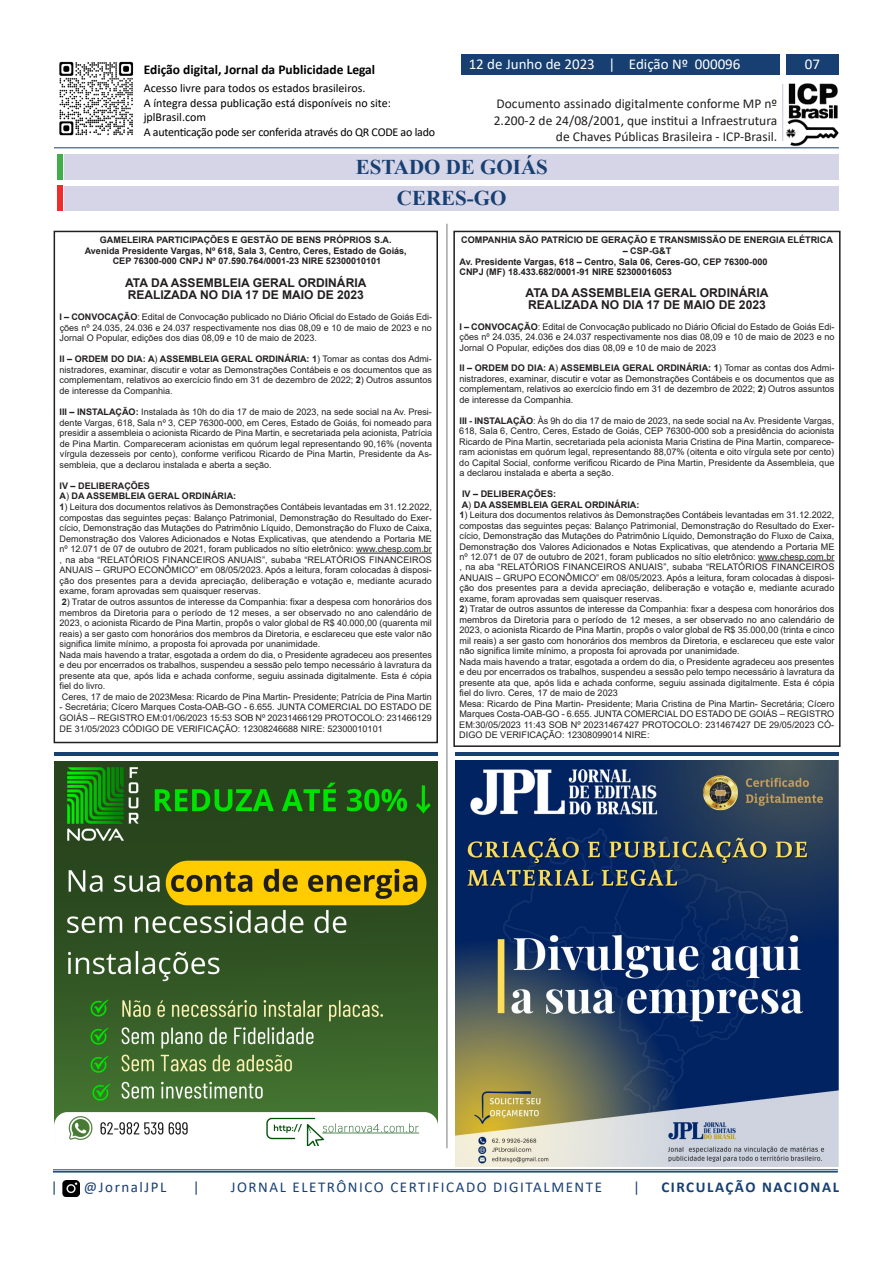
<style>
.page{position:relative;width:893px;height:1263px;background:#fff}
.page>*{position:absolute;margin:0;border:0;box-sizing:border-box;transform-origin:0 0}
.t1{font:700 21px/31.2px "Times New Roman";color:#173f72;text-align:center}
.t2{font:15px "Calibri";letter-spacing:.105em;color:#173f72}
.t3{font:15px "Calibri";color:#fff}
.t4{font:700 15px "Calibri";letter-spacing:.105em;color:#173f72}
.t5{font:13.5px/16.2px "Calibri";color:#231f20;text-align:right}
.t6{font:700 13.5px "Calibri";color:#000}
.t7{font:700 12.15px/12.1px "Arial";color:#231f20}
.t8{font:12px/14.4px "Calibri";color:#000}
.t9{font:700 12px/12px "Arial";color:#231f20}
.t10{font:9.15px/10.5px "Arial";color:#231f20;text-align:justify}
.t11{font:700 9.15px/10.6px "Arial";color:#231f20}
.t12{font:9px/10.5px "Arial";color:#231f20;text-align:justify}
.t13{font:700 9px/10.5px "Arial";color:#231f20;text-align:center}
.s1{font-weight:700}
.s2{font-weight:400}
</style>
<div class="page">
<img style="left:59px;top:61px;width:75px;height:75px">
<img style="left:783px;top:83px;width:56px;height:64px">
<hr style="left:782px;top:84px;width:1px;height:57px;background:#c7c7d9">
<div style="left:786px;top:54px;width:53px;height:21px;background:#173f72"></div>
<div style="left:461px;top:54px;width:319px;height:21px;background:#173f72"></div>
<hr style="left:54px;top:147px;width:785px;height:1px;background:#173f72">
<hr style="left:53px;top:1169px;width:785px;height:1px;background:#173f72">
<hr style="left:53px;top:1171px;width:785px;height:1px;background:#173f72">
<img style="left:62px;top:1180px;width:18px;height:16px">
<div style="left:57px;top:154px;width:6px;height:26px;background:#40ae49"></div>
<div style="left:65px;top:154px;width:774px;height:26px;background:#d5d5e7"></div>
<hr style="left:446px;top:224px;width:1px;height:924px;background:#787a7d">
<div style="left:65px;top:186px;width:774px;height:25px;background:#d5d5e7"></div>
<div style="left:57px;top:185px;width:6px;height:26px;background:#ee2d2d"></div>
<div style="left:54px;top:231px;width:384px;height:512px;border:2px solid #231f20"></div>
<hr style="left:356px;top:553px;width:76px;height:1px;background:#231f20">
<div style="left:453px;top:231px;width:388px;height:516px;border:2px solid #231f20"></div>
<hr style="left:758px;top:561px;width:76px;height:1px;background:#231f20">
<hr style="left:455px;top:753px;width:384px;height:3px;background:#173f72">
<hr style="left:54px;top:753px;width:384px;height:3px;background:#173f72">
<img style="left:455px;top:760px;width:384px;height:406px">
<img style="left:54px;top:761px;width:384px;height:384px">
<h3 class="t6" style="left:144px;top:60px;width:233px">Edição digital, Jornal da Publicidade Legal</h3>
<h3 class="t8" style="left:144px;top:81px;width:293px">Acesso livre para todos os estados brasileiros.<br>A íntegra dessa publicação está disponíveis no site: jplBrasil.com<br>A autenticação pode ser conferida através do QR CODE ao lado</h3>
<h2 class="t3" style="left:469px;top:54px;width:273px">12 de Junho de 2023 | Edição Nº 000096</h2>
<h2 class="t3" style="left:805px;top:54px;width:17px">07</h2>
<h3 class="t5" style="left:494px;top:95px;width:285px">Documento assinado digitalmente conforme MP nº<br>2.200-2 de 24/08/2001, que institui a Infraestrutura de Chaves Públicas Brasileira - ICP-Brasil.</h3>
<h1 class="t1" style="left:356px;top:151px;width:194px">ESTADO DE GOIÁS<br>CERES-GO</h1>
<p class="t13" style="left:85px;top:235px;width:324px">GAMELEIRA PARTICIPAÇÕES E GESTÃO DE BENS PRÓPRIOS S.A.<br>Avenida Presidente Vargas, Nº 618, Sala 3, Centro, Ceres, Estado de Goiás,<br>CEP 76300-000 CNPJ Nº 07.590.764/0001-23 NIRE 52300010101</p>
<h3 class="t9" style="left:125px;top:277px;width:243px">ATA DA ASSEMBLEIA GERAL ORDINÁRIA<br>REALIZADA NO DIA 17 DE MAIO DE 2023</h3>
<p class="t12" style="left:60px;top:312px;width:374px"><span class="s1">I – CONVOCAÇÃO</span>: Edital de Convocação publicado no Diário Oficial do Estado de Goiás Edi&shy;ções nº 24.035, 24.036 e 24.037 respectivamente nos dias 08,09 e 10 de maio de 2023 e no Jornal O Popular, edições dos dias 08,09 e 10 de maio de 2023.</p>
<p class="t12" style="left:60px;top:354px;width:374px"><span class="s1">II – ORDEM DO DIA: A</span>) <span class="s1">ASSEMBLEIA GERAL ORDINÁRIA: 1</span>) Tomar as contas dos Admi&shy;nistradores, examinar, discutir e votar as Demonstrações Contábeis e os documentos que as complementam, relativos ao exercício findo em 31 de dezembro de 2022; <span class="s1">2</span>) Outros assuntos de interesse da Companhia.</p>
<p class="t12" style="left:60px;top:407px;width:374px"><span class="s1">III – INSTALAÇÃO:</span> Instalada às 10h do dia 17 de maio de 2023, na sede social na Av. Presi&shy;dente Vargas, 618, Sala nº 3, CEP 76300-000, em Ceres, Estado de Goiás, foi nomeado para presidir a assembleia o acionista Ricardo de Pina Martin, e secretariada pela acionista, Patrícia de Pina Martin. Compareceram acionistas em quórum legal representando 90,16% (noventa vírgula dezesseis por cento), conforme verificou Ricardo de Pina Martin, Presidente da As&shy;sembleia, que a declarou instalada e aberta a seção.</p>
<p class="t13" style="left:60px;top:481px;width:178px;text-align:left">IV – DELIBERAÇÕES<br>A<span class="s2">)</span> DA ASSEMBLEIA GERAL ORDINÁRIA:</p>
<p class="t12" style="left:60px;top:501px;width:374px"><span class="s1">1</span>) Leitura dos documentos relativos às Demonstrações Contábeis levantadas em 31.12.2022, compostas das seguintes peças: Balanço Patrimonial, Demonstração do Resultado do Exer&shy;cício, Demonstração das Mutações do Patrimônio Líquido, Demonstração do Fluxo de Caixa, Demonstração dos Valores Adicionados e Notas Explicativas, que atendendo a Portaria ME nº 12.071 de 07 de outubro de 2021, foram publicados no sítio eletrônico: www.chesp.com.br , na aba “RELATÓRIOS FINANCEIROS ANUAIS”, subaba “RELATÓRIOS FINANCEIROS ANUAIS – GRUPO ECONÔMICO” em 08/05/2023. Após a leitura, foram colocadas à disposi&shy;ção dos presentes para a devida apreciação, deliberação e votação e, mediante acurado exame, foram aprovadas sem quaisquer reservas.</p>
<p class="t12" style="left:60px;top:596px;width:374px;text-align:left"><span class="s1">2</span>) Tratar de outros assuntos de interesse da Companhia: fixar a despesa com honorários dos membros da Diretoria para o período de 12 meses, a ser observado no ano calendário de 2023, o acionista Ricardo de Pina Martin, propôs o valor global de R$ 40.000,00 (quarenta mil reais) a ser gasto com honorários dos membros da Diretoria, e esclareceu que este valor não significa limite mínimo, a proposta foi aprovada por unanimidade.<br>Nada mais havendo a tratar, esgotada a ordem do dia, o Presidente agradeceu aos presentes e deu por encerrados os trabalhos, suspendeu a sessão pelo tempo necessário à lavratura da presente ata que, após lida e achada conforme, seguiu assinada digitalmente. Esta é cópia fiel do livro.<br>Ceres, 17 de maio de 2023Mesa: Ricardo de Pina Martin- Presidente; Patrícia de Pina Martin</p>
<p class="t12" style="left:60px;top:702px;width:374px">- Secretária; Cícero Marques Costa-OAB-GO - 6.655. JUNTA COMERCIAL DO ESTADO DE GOIÁS – REGISTRO EM:01/06/2023 15:53 SOB Nº 20231466129 PROTOCOLO: 231466129<br>DE 31/05/2023 CÓDIGO DE VERIFICAÇÃO: 12308246688 NIRE: 52300010101</p>
<p class="t11" style="left:461px;top:235px;width:373px">COMPANHIA SÃO PATRÍCIO DE GERAÇÃO E TRANSMISSÃO DE ENERGIA ELÉTRICA</p>
<p class="t11" style="left:459px;top:246px;width:310px;text-indent:163px">– CSP-G&amp;T<br>Av. Presidente Vargas, 618 – Centro, Sala 06, Ceres-GO, CEP 76300-000<br>CNPJ (MF) 18.433.682/0001-91 NIRE 52300016053</p>
<h3 class="t7" style="left:525px;top:286px;width:245px">ATA DA ASSEMBLEIA GERAL ORDINÁRIA<br>REALIZADA NO DIA 17 DE MAIO DE 2023</h3>
<p class="t10" style="left:459px;top:321px;width:377px"><span class="s1">I – CONVOCAÇÃO</span>: Edital de Convocação publicado no Diário Oficial do Estado de Goiás Edi&shy;ções nº 24.035, 24.036 e 24.037 respectivamente nos dias 08,09 e 10 de maio de 2023 e no Jornal O Popular, edições dos dias 08,09 e 10 de maio de 2023</p>
<p class="t10" style="left:459px;top:363px;width:377px"><span class="s1">II – ORDEM DO DIA: A</span>) <span class="s1">ASSEMBLEIA GERAL ORDINÁRIA: 1</span>) Tomar as contas dos Admi&shy;nistradores, examinar, discutir e votar as Demonstrações Contábeis e os documentos que as complementam, relativos ao exercício findo em 31 de dezembro de 2022; <span class="s1">2</span>) Outros assuntos de interesse da Companhia.</p>
<p class="t10" style="left:459px;top:415px;width:377px"><span class="s1">III - INSTALAÇÃO</span>: Às 9h do dia 17 de maio de 2023, na sede social na Av. Presidente Vargas, 618, Sala 6, Centro, Ceres, Estado de Goiás, CEP 76300-000 sob a presidência do acionista Ricardo de Pina Martin, secretariada pela acionista Maria Cristina de Pina Martin, comparece&shy;ram acionistas em quórum legal, representando 88,07% (oitenta e oito vírgula sete por cento) do Capital Social, conforme verificou Ricardo de Pina Martin, Presidente da Assembleia, que a declarou instalada e aberta a seção.</p>
<p class="t11" style="left:462px;top:489px;width:179px">IV – DELIBERAÇÕES:<br>A<span class="s2">)</span> DA ASSEMBLEIA GERAL ORDINÁRIA:</p>
<p class="t10" style="left:459px;top:510px;width:377px"><span class="s1">1</span>) Leitura dos documentos relativos às Demonstrações Contábeis levantadas em 31.12.2022, compostas das seguintes peças: Balanço Patrimonial, Demonstração do Resultado do Exer&shy;cício, Demonstração das Mutações do Patrimônio Líquido, Demonstração do Fluxo de Caixa, Demonstração dos Valores Adicionados e Notas Explicativas, que atendendo a Portaria ME nº 12.071 de 07 de outubro de 2021, foram publicados no sítio eletrônico: www.chesp.com.br , na aba “RELATÓRIOS FINANCEIROS ANUAIS”, subaba “RELATÓRIOS FINANCEIROS ANUAIS – GRUPO ECONÔMICO” em 08/05/2023. Após a leitura, foram colocadas à disposi&shy;ção dos presentes para a devida apreciação, deliberação e votação e, mediante acurado exame, foram aprovadas sem quaisquer reservas.</p>
<p class="t10" style="left:459px;top:604px;width:377px;text-align:left"><span class="s1">2</span>) Tratar de outros assuntos de interesse da Companhia: fixar a despesa com honorários dos membros da Diretoria para o período de 12 meses, a ser observado no ano calendário de 2023, o acionista Ricardo de Pina Martin, propôs o valor global de R$ 35.000,00 (trinta e cinco mil reais) a ser gasto com honorários dos membros da Diretoria, e esclareceu que este valor não significa limite mínimo, a proposta foi aprovada por unanimidade.<br>Nada mais havendo a tratar, esgotada a ordem do dia, o Presidente agradeceu aos presentes e deu por encerrados os trabalhos, suspendeu a sessão pelo tempo necessário à lavratura da presente ata que, após lida e achada conforme, seguiu assinada digitalmente. Esta é cópia fiel do livro. Ceres, 17 de maio de 2023<br>Mesa: Ricardo de Pina Martin- Presidente; Maria Cristina de Pina Martin- Secretária; Cícero Marques Costa-OAB-GO - 6.655. JUNTA COMERCIAL DO ESTADO DE GOIÁS – REGISTRO EM:30/05/2023 11:43 SOB Nº 20231467427 PROTOCOLO: 231467427 DE 29/05/2023 CÓ-DIGO DE VERIFICAÇÃO: 12308099014 NIRE:</p>
<h2 class="t2" style="left:51px;top:1177px;width:8px">|</h2>
<h2 class="t2" style="left:84px;top:1177px;width:84px">@JornalJPL</h2>
<h2 class="t2" style="left:193px;top:1177px;width:8px">|</h2>
<h2 class="t2" style="left:231px;top:1177px;width:373px">JORNAL ELETRÔNICO CERTIFICADO DIGITALMENTE</h2>
<h2 class="t2" style="left:633px;top:1177px;width:8px">|</h2>
<h2 class="t4" style="left:661px;top:1177px;width:179px">CIRCULAÇÃO NACIONAL</h2>
</div>
